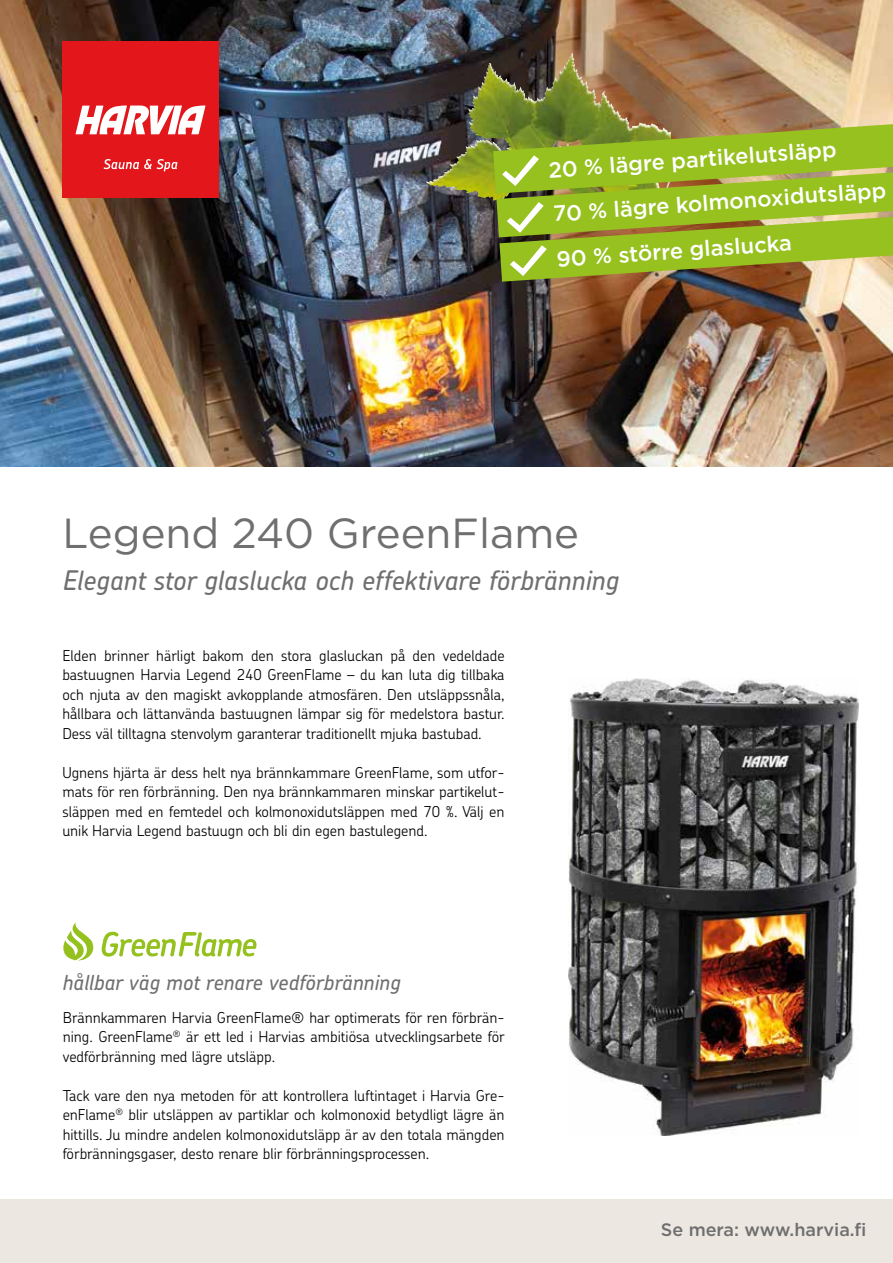
<style>
.page{position:relative;width:893px;height:1263px;background:#fff}
.page>*{position:absolute;margin:0;border:0;box-sizing:border-box;transform-origin:0 0}
.t1{font:42px "Gotham";color:#706f6f}
.t2{font:italic 500 27px "Chevin Pro";color:#706f6f}
.t3{font:500 21.9px/45px "Gotham";color:#fff}
.t4{font:italic 500 21px "Chevin Pro";color:#706f6f}
.t5{font:500 18px "Gotham";color:#706f6f}
.t6{font:300 15px/19.5px "Chevin Pro";color:#000;text-align:justify}
</style>
<div class="page">
<img style="left:0;top:0;width:893px;height:467px">
<div style="left:62px;top:42px;width:157px;height:156px;background:#e2161b"></div>
<svg style="left:76px;top:105px;width:130px;height:29px"></svg>
<svg style="left:104px;top:159px;width:73px;height:12px"></svg>
<img style="left:568px;top:678px;width:291px;height:458px">
<div style="left:0;top:1199px;width:893px;height:64px;background:#ece8e1"></div>
<svg style="left:102px;top:932px;width:154px;height:24px"></svg>
<svg style="left:63px;top:923px;width:31px;height:38px"></svg>
<img style="left:530px;top:53px;width:42px;height:49px">
<img style="left:493px;top:124px;width:400px;height:158px">
<h3 class="t3" style="left:547px;top:147px;width:337px;rotate:-4deg">20 % lägre partikelutsläpp<br>70 % lägre kolmonoxidutsläpp<br>90 % större glaslucka</h3>
<h1 class="t1" style="left:62px;top:506px;width:518px">Legend 240 GreenFlame</h1>
<h2 class="t2" style="left:62px;top:562px;width:558px">Elegant stor glaslucka och effektivare förbränning</h2>
<p class="t6" style="left:62px;top:645px;width:444px">Elden brinner härligt bakom den stora glasluckan på den vedeldade bastuugnen Harvia Legend 240 GreenFlame – du kan luta dig tillbaka och njuta av den magiskt avkopplande atmosfären. Den utsläppssnåla, hållbara och lättanvända bastuugnen lämpar sig för medelstora bastur.<br>Dess väl tilltagna stenvolym garanterar traditionellt mjuka bastubad.</p>
<p class="t6" style="left:62px;top:762px;width:444px">Ugnens hjärta är dess helt nya brännkammare GreenFlame, som utfor&shy;mats för ren förbränning. Den nya brännkammaren minskar partikelut&shy;släppen med en femtedel och kolmonoxidutsläppen med 70 %. Välj en unik Harvia Legend bastuugn och bli din egen bastulegend.</p>
<h3 class="t4" style="left:62px;top:968px;width:340px">hållbar väg mot renare vedförbränning</h3>
<p class="t6" style="left:63px;top:1007px;width:444px">Brännkammaren Harvia GreenFlame® har optimerats för ren förbrän&shy;ning. GreenFlame<sup>®</sup> är ett led i Harvias ambitiösa utvecklingsarbete för vedförbränning med lägre utsläpp.</p>
<p class="t6" style="left:63px;top:1085px;width:443px">Tack vare den nya metoden för att kontrollera luftintaget i Harvia Gre&shy;enFlame<sup>®</sup> blir utsläppen av partiklar och kolmonoxid betydligt lägre än hittills. Ju mindre andelen kolmonoxidutsläpp är av den totala mängden förbränningsgaser, desto renare blir förbränningsprocessen.</p>
<p class="t5" style="left:661px;top:1218px;width:207px">Se mera: www.harvia.fi</p>
</div>
